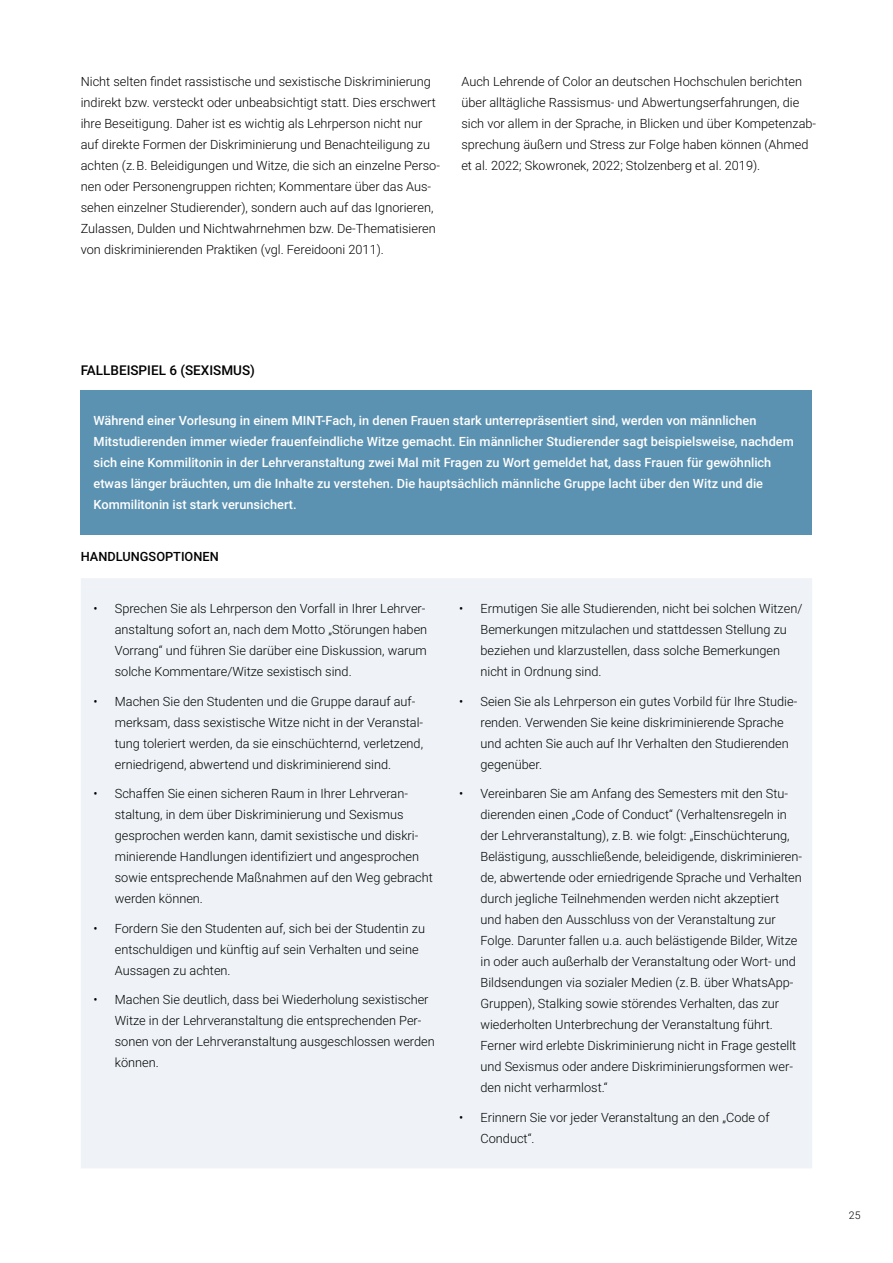
<style>
.page{position:relative;width:893px;height:1263px;background:#fff}
.page>*{position:absolute;margin:0;border:0;box-sizing:border-box;transform-origin:0 0}
.H4_Heading_4{font:500 13.5px "Roboto";color:#000}
.P_List_Paragraph{font:300 12.75px/21px "Roboto";color:#000}
.P_Normal{font:300 12.75px/21px "Roboto";color:#000}
.t1{font:500 12.75px/21px "Roboto";color:#fff}
.t2{font:500 12.75px "Roboto";color:#000}
.t3{font:300 10.5px "Roboto";color:#000}
</style>
<div class="page">
<div style="left:81px;top:390px;width:731px;height:145px;background:#5b92b1"></div>
<div style="left:81px;top:578px;width:731px;height:590px;background:#eff3f7"></div>
<p class="P_Normal" style="left:81px;top:71px;width:361px">Nicht selten findet rassistische und sexistische Diskriminierung indirekt bzw. versteckt oder unbeabsichtigt statt. Dies erschwert ihre Beseitigung. Daher ist es wichtig als Lehrperson nicht nur auf direkte Formen der Diskriminierung und Benachteiligung zu achten (z. B. Beleidigungen und Witze, die sich an einzelne Perso&shy;nen oder Personengruppen richten; Kommentare über das Aus&shy;sehen einzelner Studierender), sondern auch auf das Ignorieren, Zulassen, Dulden und Nichtwahrnehmen bzw. De-Thematisieren von diskriminierenden Praktiken (vgl. Fereidooni 2011).</p>
<p class="P_Normal" style="left:461px;top:71px;width:356px">Auch Lehrende of Color an deutschen Hochschulen berichten über alltägliche Rassismus- und Abwertungserfahrungen, die sich vor allem in der Sprache, in Blicken und über Kompetenzab&shy;sprechung äußern und Stress zur Folge haben können (Ahmed et al. 2022; Skowronek, 2022; Stolzenberg et al. 2019).</p>
<h4 class="H4_Heading_4" style="left:81px;top:360px;width:176px">FALLBEISPIEL 6 (SEXISMUS)</h4>
<p class="t1" style="left:94px;top:410px;width:702px">Während einer Vorlesung in einem MINT-Fach, in denen Frauen stark unterrepräsentiert sind, werden von männlichen Mitstudierenden immer wieder frauenfeindliche Witze gemacht. Ein männlicher Studierender sagt beispielsweise, nachdem sich eine Kommilitonin in der Lehrveranstaltung zwei Mal mit Fragen zu Wort gemeldet hat, dass Frauen für gewöhnlich etwas länger bräuchten, um die Inhalte zu verstehen. Die hauptsächlich männliche Gruppe lacht über den Witz und die Kommilitonin ist stark verunsichert.</p>
<p class="t2" style="left:81px;top:548px;width:139px">HANDLUNGSOPTIONEN</p>
<p class="P_List_Paragraph" style="left:115px;top:598px;width:314px;text-indent:-21px">• Sprechen Sie als Lehrperson den Vorfall in Ihrer Lehrver&shy;anstaltung sofort an, nach dem Motto „Störungen haben Vorrang“ und führen Sie darüber eine Diskussion, warum solche Kommentare/Witze sexistisch sind.</p>
<p class="P_List_Paragraph" style="left:115px;top:690px;width:310px;text-indent:-21px">• Machen Sie den Studenten und die Gruppe darauf auf&shy;merksam, dass sexistische Witze nicht in der Veranstal&shy;tung toleriert werden, da sie einschüchternd, verletzend, erniedrigend, abwertend und diskriminierend sind.</p>
<p class="P_List_Paragraph" style="left:115px;top:783px;width:319px;text-indent:-21px">• Schaffen Sie einen sicheren Raum in Ihrer Lehrveran&shy;staltung, in dem über Diskriminierung und Sexismus gesprochen werden kann, damit sexistische und diskri&shy;minierende Handlungen identifiziert und angesprochen sowie entsprechende Maßnahmen auf den Weg gebracht werden können.</p>
<p class="P_List_Paragraph" style="left:115px;top:917px;width:312px;text-indent:-21px">• Fordern Sie den Studenten auf, sich bei der Studentin zu entschuldigen und künftig auf sein Verhalten und seine<br>Aussagen zu achten.</p>
<p class="P_List_Paragraph" style="left:115px;top:989px;width:321px;text-indent:-21px">• Machen Sie deutlich, dass bei Wiederholung sexistischer Witze in der Lehrveranstaltung die entsprechenden Per&shy;sonen von der Lehrveranstaltung ausgeschlossen werden können.</p>
<p class="P_List_Paragraph" style="left:480px;top:598px;width:323px;text-indent:-21px">• Ermutigen Sie alle Studierenden, nicht bei solchen Witzen/ Bemerkungen mitzulachen und stattdessen Stellung zu beziehen und klarzustellen, dass solche Bemerkungen nicht in Ordnung sind.</p>
<p class="P_List_Paragraph" style="left:480px;top:690px;width:318px;text-indent:-21px">• Seien Sie als Lehrperson ein gutes Vorbild für Ihre Studie&shy;renden. Verwenden Sie keine diskriminierende Sprache und achten Sie auch auf Ihr Verhalten den Studierenden gegenüber.</p>
<p class="P_List_Paragraph" style="left:480px;top:783px;width:323px;text-indent:-21px">• Vereinbaren Sie am Anfang des Semesters mit den Stu&shy;dierenden einen „Code of Conduct“ (Verhaltensregeln in der Lehrveranstaltung), z.B. wie folgt: „Einschüchterung, Belästigung, ausschließende, beleidigende, diskriminieren&shy;de, abwertende oder erniedrigende Sprache und Verhalten durch jegliche Teilnehmenden werden nicht akzeptiert und haben den Ausschluss von der Veranstaltung zur Folge. Darunter fallen u.a. auch belästigende Bilder, Witze in oder auch außerhalb der Veranstaltung oder Wort- und Bildsendungen via sozialer Medien (z.B. über WhatsApp-Gruppen), Stalking sowie störendes Verhalten, das zur wiederholten Unterbrechung der Veranstaltung führt.<br>Ferner wird erlebte Diskriminierung nicht in Frage gestellt und Sexismus oder andere Diskriminierungsformen wer&shy;den nicht verharmlost.“</p>
<p class="P_List_Paragraph" style="left:480px;top:1106px;width:291px;text-indent:-21px">• Erinnern Sie vor jeder Veranstaltung an den „Code of<br>Conduct“.</p>
<p class="t3" style="left:849px;top:1207px;width:13px">25</p>
</div>
